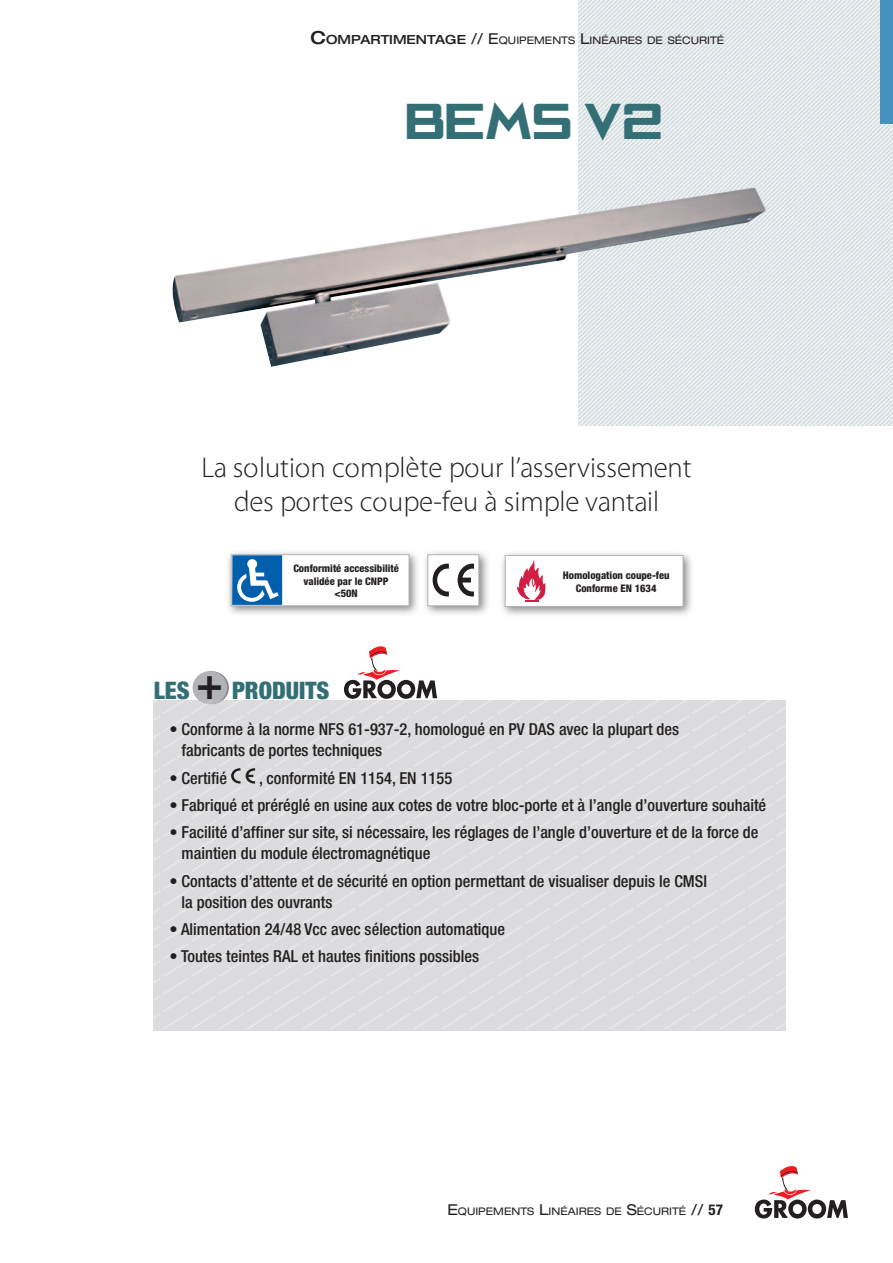
<style>
.page{position:relative;width:893px;height:1263px;background:#fff}
.page>*{position:absolute;margin:0;border:0;box-sizing:border-box;transform-origin:0 0}
.t1{font:58.05px "Communications P01";color:#015fae}
.t2{font:46.5px "Cafe Nero M54";color:#336f75}
.t3{font:300 28.5px/34.2px "Cleanvertising";color:#231f20;text-align:center}
.t4{font:900 condensed 24px "Helvetica Neue";color:#336f75}
.t5{font:500 condensed 16.5px/21px "Helvetica Neue";color:#231f20}
.t6{font:expanded 10.5px "Helvetica Neue";color:#231f20}
.t7{font:800 condensed 10.5px/12.6px "Helvetica Neue";color:#231f20;text-align:center}
.s1{font-weight:500;font-size:18px}
.s2{font-weight:500;font-size:12.6px}
.s3{font-size:15px}
.s4{font-weight:500;font-stretch:normal;font-size:45px;color:#231f20}
.s5{font-weight:700;font-stretch:condensed;font-size:15px}
</style>
<div class="page">
<svg style="left:755px;top:1166px;width:93px;height:52px"></svg>
<img style="left:578px;top:0;width:315px;height:425px">
<div style="left:880px;top:0;width:13px;height:123px;background:#4791c0"></div>
<svg style="left:194px;top:671px;width:35px;height:33px"></svg>
<div style="left:193px;top:671px;width:34px;height:33px;background:#b2b3b7;border-radius:50%"></div>
<div style="left:154px;top:700px;width:631px;height:331px;background:#dcdcde"></div>
<svg style="left:344px;top:646px;width:93px;height:53px"></svg>
<svg style="left:231px;top:768px;width:24px;height:15px"></svg>
<div style="left:422px;top:549px;width:68px;height:68px;background:#616164;opacity:.75"></div>
<div style="left:427px;top:554px;width:52px;height:52px;background:#fff;border:1px solid #b2b3b7"></div>
<div style="left:226px;top:549px;width:194px;height:68px;background:#616164;opacity:.75"></div>
<div style="left:231px;top:554px;width:178px;height:52px;background:#fff;border:1px solid #b2b3b7"></div>
<svg style="left:458px;top:564px;width:16px;height:32px"></svg>
<svg style="left:433px;top:564px;width:16px;height:32px"></svg>
<div style="left:500px;top:550px;width:194px;height:68px;background:#616164;opacity:.75"></div>
<div style="left:505px;top:555px;width:178px;height:52px;background:#fff;border:1px solid #b2b3b7"></div>
<svg style="left:516px;top:560px;width:30px;height:42px"></svg>
<img style="left:172px;top:187px;width:594px;height:180px">
<p class="t6" style="left:310px;top:34px;width:415px"><span class="s1">C</span><span class="s2">OMPARTIMENTAGE</span> <span class="s3">// E</span>QUIPEMENTS <span class="s3">L</span>INÉAIRES DE SÉCURITÉ</p>
<h2 class="t2" style="left:406px;top:96px;width:258px">BEMS V2</h2>
<h3 class="t3" style="left:201px;top:450px;width:492px">La solution complète pour l’asservissement des portes coupe-feu à simple vantail</h3>
<h1 class="t1" style="left:232px;top:550px;width:52px">p</h1>
<p class="t7" style="left:293px;top:562px;width:107px">Conformité accessibilité validée par le CNPP</p>
<p class="t7" style="left:334px;top:587px;width:25px">&lt;50N</p>
<p class="t7" style="left:563px;top:569px;width:108px">Homologation coupe-feu<br>Conforme EN 1634</p>
<h3 class="t4" style="left:154px;top:676px;width:177px">LES <span class="s4">+</span> PRODUITS</h3>
<p class="t5" style="left:182px;top:718px;width:499px;text-indent:-12px">• Conforme à la norme NFS 61-937-2, homologué en PV DAS avec la plupart des fabricants de portes techniques</p>
<p class="t5" style="left:169px;top:767px;width:59px">• Certifié</p>
<p class="t5" style="left:259px;top:767px;width:195px">, conformité EN 1154, EN 1155</p>
<p class="t5" style="left:169px;top:794px;width:598px">• Fabriqué et préréglé en usine aux cotes de votre bloc-porte et à l’angle d’ouverture souhaité</p>
<p class="t5" style="left:182px;top:822px;width:578px;text-indent:-12px">• Facilité d’affiner sur site, si nécessaire, les réglages de l’angle d’ouverture et de la force de maintien du module électromagnétique</p>
<p class="t5" style="left:182px;top:870px;width:527px;text-indent:-12px">• Contacts d’attente et de sécurité en option permettant de visualiser depuis le CMSI la position des ouvrants</p>
<p class="t5" style="left:169px;top:918px;width:337px">• Alimentation 24/48 Vcc avec sélection automatique</p>
<p class="t5" style="left:169px;top:946px;width:311px">• Toutes teintes RAL et hautes finitions possibles</p>
<p class="t6" style="left:447px;top:1205px;width:277px"><span class="s3">E</span>QUIPEMENTS <span class="s3">L</span>INÉAIRES DE <span class="s3">S</span>ÉCURITÉ <span class="s3">//</span> <span class="s5">57</span></p>
</div>
